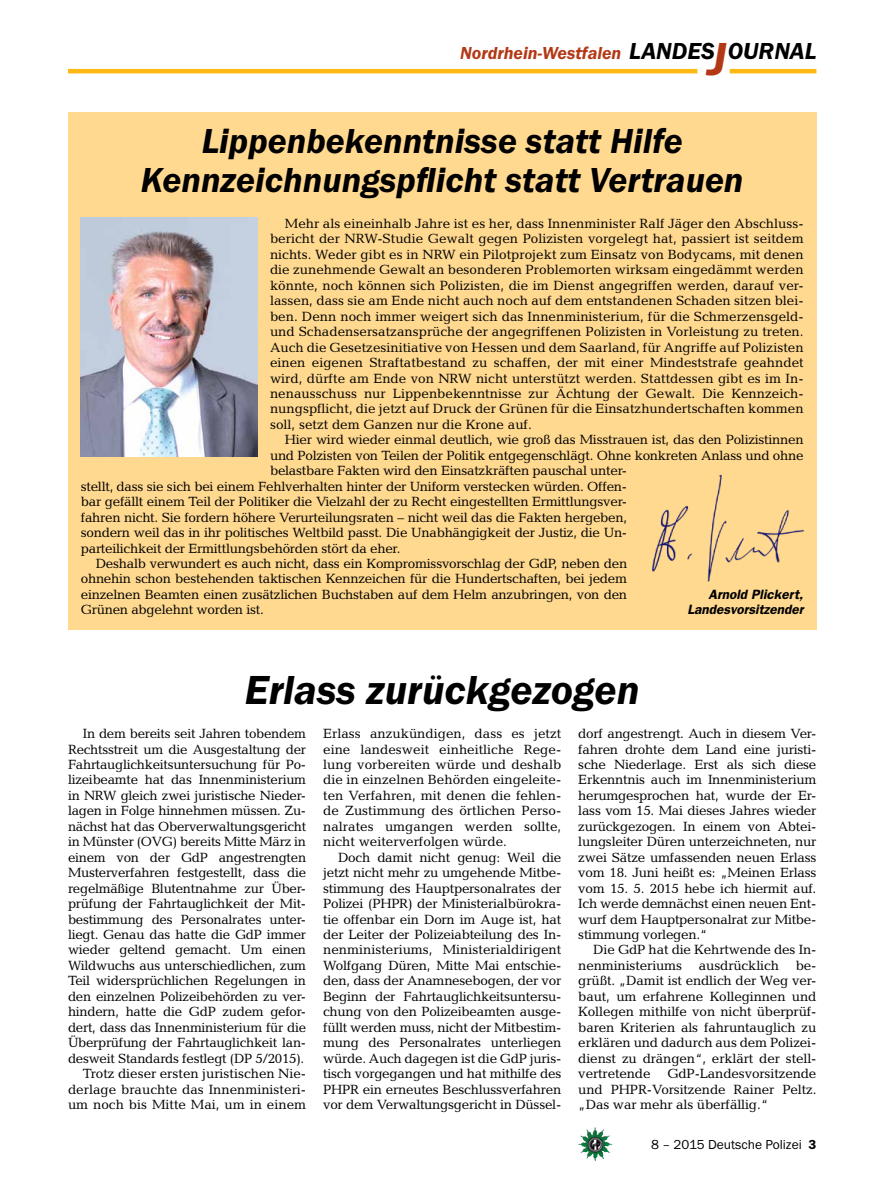
<style>
.page{position:relative;width:893px;height:1191px;background:#fff}
.page>*{position:absolute;margin:0;border:0;box-sizing:border-box;transform-origin:0 0}
._02__HEADLINE_3spalt{font:italic 600 42px "Franklin Gothic Itc T";color:#000}
._03__HEADLINE_2spalt{font:italic 600 36px/39px "Franklin Gothic Itc T";color:#000;text-align:center}
.t1{font:italic 600 24px "Franklin Gothic Itc T";color:#000}
.t2{font:italic 600 18px "Franklin Gothic Itc T";color:#b33916}
._09__GRUNDTEXT___Blo{font:13.5px/15.5px "Candida";letter-spacing:-.02em;color:#000;text-align:justify}
._09__GRUNDTEXT___Blo-2{font:italic 600 13.5px "Franklin Gothic";color:#000}
.t3{font:13.5px "Franklin Gothic Itc T";color:#000}
.s1{font-size:48px;color:#b33916}
.s2{font-weight:600}
</style>
<div class="page">
<img style="left:578px;top:1127px;width:17px;height:25px">
<hr style="left:730px;top:69px;width:86px;height:4px;background:#fdb913">
<hr style="left:68px;top:69px;width:629px;height:4px;background:#fdb913">
<div style="left:68px;top:112px;width:748px;height:518px;background:#ffd990"></div>
<img style="left:81px;top:218px;width:176px;height:238px">
<img style="left:652px;top:474px;width:152px;height:108px">
<p class="t2" style="left:460px;top:42px;width:163px">Nordrhein-Westfalen</p>
<p class="t1" style="left:629px;top:37px;width:189px">LANDES<span class="s1">J</span>OURNAL</p>
<p class="_03__HEADLINE_2spalt" style="left:141px;top:121px;width:604px">Lippenbekenntnisse statt Hilfe<br>Kennzeichnungspflicht statt Vertrauen</p>
<p class="_09__GRUNDTEXT___Blo" style="left:270px;top:216px;width:535px;text-indent:15px">Mehr als eineinhalb Jahre ist es her, dass Innenminister Ralf Jäger den Abschluss&shy;bericht der NRW-Studie Gewalt gegen Polizisten vorgelegt hat, passiert ist seitdem nichts. Weder gibt es in NRW ein Pilotprojekt zum Einsatz von Bodycams, mit denen die zunehmende Gewalt an besonderen Problemorten wirksam eingedämmt werden könnte, noch können sich Polizisten, die im Dienst angegriffen werden, darauf ver&shy;lassen, dass sie am Ende nicht auch noch auf dem entstandenen Schaden sitzen blei&shy;ben. Denn noch immer weigert sich das Innenministerium, für die Schmerzensgeld&shy;und Schadensersatzansprüche der angegriffenen Polizisten in Vorleistung zu treten.<br>Auch die Gesetzesinitiative von Hessen und dem Saarland, für Angriffe auf Polizisten einen eigenen Straftatbestand zu schaffen, der mit einer Mindeststrafe geahndet wird, dürfte am Ende von NRW nicht unterstützt werden. Stattdessen gibt es im In&shy;nenausschuss nur Lippenbekenntnisse zur Ächtung der Gewalt. Die Kennzeich&shy;nungspflicht, die jetzt auf Druck der Grünen für die Einsatzhundertschaften kommen soll, setzt dem Ganzen nur die Krone auf.</p>
<p class="_09__GRUNDTEXT___Blo" style="left:285px;top:432px;width:520px">Hier wird wieder einmal deutlich, wie groß das Misstrauen ist, das den Polizistinnen</p>
<p class="_09__GRUNDTEXT___Blo" style="left:270px;top:447px;width:535px">und Polzisten von Teilen der Politik entgegenschlägt. Ohne konkreten Anlass und ohne</p>
<p class="_09__GRUNDTEXT___Blo" style="left:270px;top:463px;width:359px">belastbare Fakten wird den Einsatzkräften pauschal unter-</p>
<p class="_09__GRUNDTEXT___Blo" style="left:81px;top:478px;width:548px">stellt, dass sie sich bei einem Fehlverhalten hinter der Uniform verstecken würden. Offen-</p>
<p class="_09__GRUNDTEXT___Blo" style="left:81px;top:494px;width:548px">bar gefällt einem Teil der Politiker die Vielzahl der zu Recht eingestellten Ermittlungsver-</p>
<p class="_09__GRUNDTEXT___Blo" style="left:81px;top:509px;width:548px">fahren nicht. Sie fordern höhere Verurteilungsraten – nicht weil das die Fakten hergeben,</p>
<p class="_09__GRUNDTEXT___Blo" style="left:81px;top:525px;width:548px">sondern weil das in ihr politisches Weltbild passt. Die Unabhängigkeit der Justiz, die Un-</p>
<p class="_09__GRUNDTEXT___Blo" style="left:81px;top:540px;width:321px">parteilichkeit der Ermittlungsbehörden stört da eher.</p>
<p class="_09__GRUNDTEXT___Blo" style="left:81px;top:556px;width:548px;text-indent:15px">Deshalb verwundert es auch nicht, dass ein Kompromissvorschlag der GdP, neben den ohnehin schon bestehenden taktischen Kennzeichen für die Hundertschaften, bei jedem einzelnen Beamten einen zusätzlichen Buchstaben auf dem Helm anzubringen, von den Grünen abgelehnt worden ist.</p>
<p class="_09__GRUNDTEXT___Blo-2" style="left:708px;top:586px;width:96px">Arnold Plickert,</p>
<p class="_09__GRUNDTEXT___Blo-2" style="left:687px;top:602px;width:117px">Landesvorsitzender</p>
<p class="_02__HEADLINE_3spalt" style="left:245px;top:666px;width:396px">Erlass zurückgezogen</p>
<p class="_09__GRUNDTEXT___Blo" style="left:68px;top:725px;width:240px;text-indent:15px">In dem bereits seit Jahren tobendem Rechtsstreit um die Ausgestaltung der Fahrtauglichkeitsuntersuchung für Po&shy;lizeibeamte hat das Innenministerium in NRW gleich zwei juristische Nieder&shy;lagen in Folge hinnehmen müssen. Zu&shy;nächst hat das Oberverwaltungsgericht in Münster (OVG) bereits Mitte März in einem von der GdP angestrengten Musterverfahren festgestellt, dass die regelmäßige Blutentnahme zur Über&shy;prüfung der Fahrtauglichkeit der Mit&shy;bestimmung des Personalrates unter&shy;liegt. Genau das hatte die GdP immer wieder geltend gemacht. Um einen Wildwuchs aus unterschiedlichen, zum Teil widersprüchlichen Regelungen in den einzelnen Polizeibehörden zu ver&shy;hindern, hatte die GdP zudem gefor&shy;dert, dass das Innenministerium für die Überprüfung der Fahrtauglichkeit lan&shy;desweit Standards festlegt (DP 5/2015).</p>
<p class="_09__GRUNDTEXT___Blo" style="left:68px;top:1065px;width:240px;text-indent:15px">Trotz dieser ersten juristischen Nie&shy;derlage brauchte das Innenministeri&shy;um noch bis Mitte Mai, um in einem</p>
<p class="_09__GRUNDTEXT___Blo" style="left:323px;top:725px;width:240px">Erlass anzukündigen, dass es jetzt eine landesweit einheitliche Rege&shy;lung vorbereiten würde und deshalb die in einzelnen Behörden eingeleite&shy;ten Verfahren, mit denen die fehlen&shy;de Zustimmung des örtlichen Perso&shy;nalrates umgangen werden sollte, nicht weiterverfolgen würde.</p>
<p class="_09__GRUNDTEXT___Blo" style="left:323px;top:849px;width:240px;text-indent:15px">Doch damit nicht genug: Weil die jetzt nicht mehr zu umgehende Mitbe&shy;stimmung des Hauptpersonalrates der Polizei (PHPR) der Ministerialbürokra&shy;tie offenbar ein Dorn im Auge ist, hat der Leiter der Polizeiabteilung des In&shy;nenministeriums, Ministerialdirigent Wolfgang Düren, Mitte Mai entschie&shy;den, dass der Anamnesebogen, der vor Beginn der Fahrtauglichkeitsuntersu&shy;chung von den Polizeibeamten ausge&shy;füllt werden muss, nicht der Mitbestim&shy;mung des Personalrates unterliegen würde. Auch dagegen ist die GdP juris&shy;tisch vorgegangen und hat mithilfe des PHPR ein erneutes Beschlussverfahren vor dem Verwaltungsgericht in Düssel-</p>
<p class="_09__GRUNDTEXT___Blo" style="left:578px;top:725px;width:240px">dorf angestrengt. Auch in diesem Ver&shy;fahren drohte dem Land eine juristi&shy;sche Niederlage. Erst als sich diese Erkenntnis auch im Innenministerium herumgesprochen hat, wurde der Er&shy;lass vom 15. Mai dieses Jahres wieder zurückgezogen. In einem von Abtei&shy;lungsleiter Düren unterzeichneten, nur zwei Sätze umfassenden neuen Erlass vom 18. Juni heißt es: „Meinen Erlass vom 15. 5. 2015 hebe ich hiermit auf.<br>Ich werde demnächst einen neuen Ent&shy;wurf dem Hauptpersonalrat zur Mitbe&shy;stimmung vorlegen.“</p>
<p class="_09__GRUNDTEXT___Blo" style="left:578px;top:942px;width:240px;text-indent:15px">Die GdP hat die Kehrtwende des In&shy;nenministeriums ausdrücklich be&shy;grüßt. „Damit ist endlich der Weg ver&shy;baut, um erfahrene Kolleginnen und Kollegen mithilfe von nicht überprüf&shy;baren Kriterien als fahruntauglich zu erklären und dadurch aus dem Polizei&shy;dienst zu drängen“, erklärt der stell&shy;vertretende GdP-Landesvorsitzende und PHPR-Vorsitzende Rainer Peltz. „Das war mehr als überfällig.“</p>
<p class="t3" style="left:651px;top:1136px;width:167px">8 – 2015 Deutsche Polizei <span class="s2">3</span></p>
</div>
